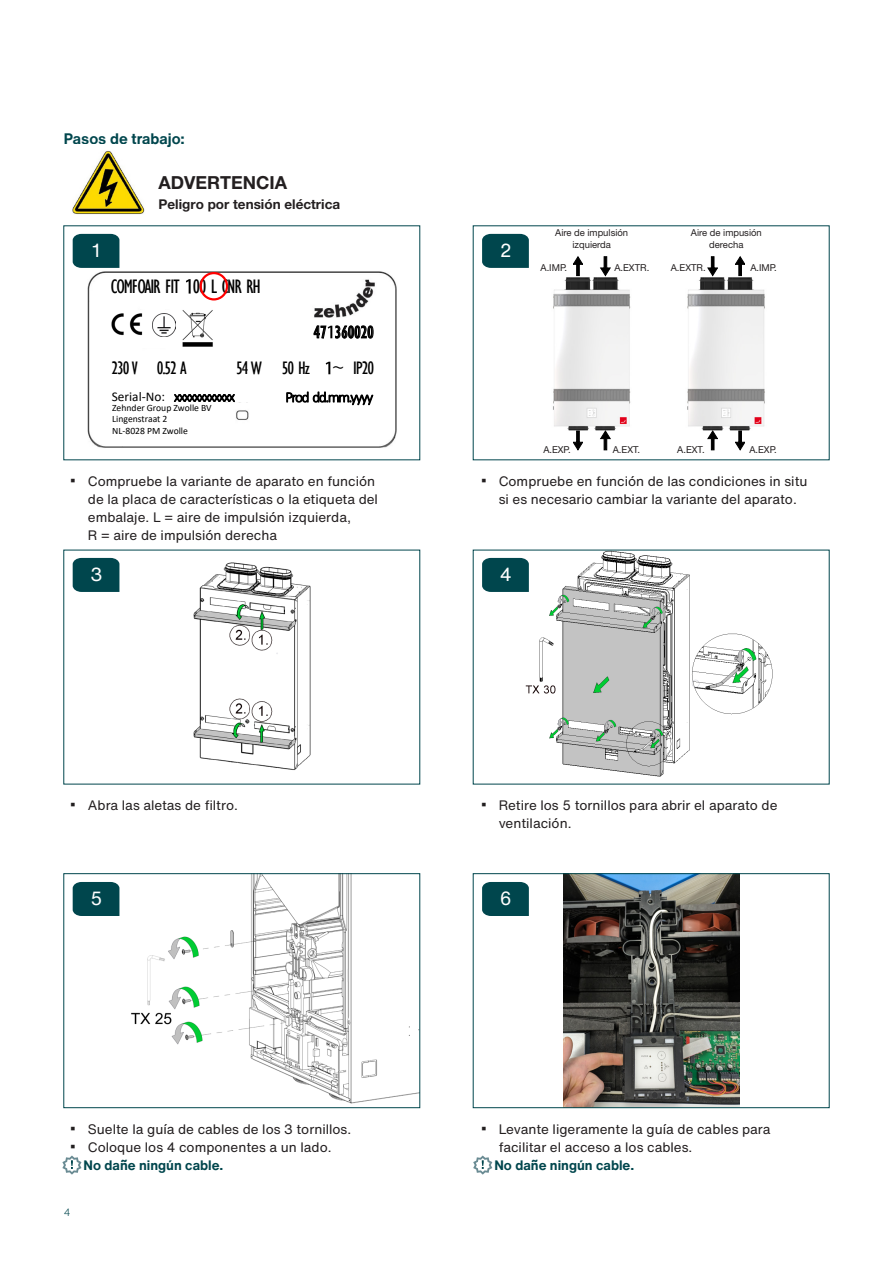
<style>
.page{position:relative;width:893px;height:1263px;background:#fff}
.page>*{position:absolute;margin:0;border:0;box-sizing:border-box;transform-origin:0 0}
.t1{font:condensed 20.1px "Gill Sans";letter-spacing:-.055em;color:#000}
.Numbers___12_5_Pt{font:18.75px "Helvetica Now Text";color:#fff}
.t2{font:condensed 18.6px "Gill Sans";letter-spacing:-.06em;color:#000}
.Gevarentekst_Groot{font:700 18px "Helvetica Neue LT Pro";color:#231f20}
.t3{font:condensed 17.85px "Gill Sans";color:#000}
.Subline{font:700 15px "Helvetica Now Text";color:#00464d}
.t4{font:300 14.85px "Calibri";letter-spacing:-.08em;color:#000}
.t5{font:13.5px/18px "Helvetica Now Text";color:#231f20}
.Icon_Text_Bold{font:700 13.5px "Helvetica Now Text";color:#00464d}
.Platte_tekst_bold{font:700 13.5px "Helvetica Neue LT Pro";color:#231f20}
.t6{font:300 10.5px "Helvetica Now Text";color:#00464d}
.t7{font:9.6px/11.4px "Helvetica Neue LT Pro";color:#231f20;text-align:center}
.t8{font:9.6px/11.6px "Calibri";color:#000}
.s1{font-weight:400;font-size:13.35px}
</style>
<div class="page">
<img style="left:87px;top:271px;width:310px;height:177px">
<div style="left:108px;top:273px;width:181px;height:27px;background:#fff"></div>
<img style="left:186px;top:278px;width:16px;height:16px">
<div style="left:263px;top:318px;width:113px;height:27px;background:#fff"></div>
<img style="left:327px;top:325px;width:6px;height:14px">
<div style="left:109px;top:355px;width:274px;height:25px;background:#fff"></div>
<img style="left:325px;top:361px;width:6px;height:14px">
<div style="left:283px;top:387px;width:96px;height:20px;background:#fff"></div>
<div style="left:112px;top:380px;width:139px;height:22px;background:#fff"></div>
<div style="left:100px;top:310px;width:115px;height:37px;background:#fff"></div>
<img style="left:152px;top:313px;width:24px;height:24px">
<img style="left:111px;top:313px;width:32px;height:23px">
<img style="left:181px;top:308px;width:34px;height:41px">
<div style="left:111px;top:402px;width:110px;height:36px;background:#fff"></div>
<div style="left:200px;top:272px;width:28px;height:28px;border:2px solid #f00;border-radius:50%"></div>
<img style="left:119px;top:562px;width:192px;height:208px">
<img style="left:72px;top:875px;width:346px;height:229px">
<div style="left:64px;top:873px;width:356px;height:235px;border:1px solid #00464d"></div>
<img style="left:553px;top:276px;width:212px;height:155px">
<svg style="left:573px;top:257px;width:10px;height:19px"></svg>
<svg style="left:601px;top:431px;width:9px;height:19px"></svg>
<svg style="left:708px;top:431px;width:9px;height:19px"></svg>
<svg style="left:735px;top:257px;width:10px;height:19px"></svg>
<svg style="left:735px;top:431px;width:10px;height:19px"></svg>
<svg style="left:708px;top:257px;width:9px;height:19px"></svg>
<svg style="left:601px;top:257px;width:9px;height:19px"></svg>
<svg style="left:573px;top:431px;width:10px;height:19px"></svg>
<img style="left:525px;top:552px;width:248px;height:225px">
<img style="left:563px;top:875px;width:176px;height:231px">
<div style="left:473px;top:873px;width:356px;height:235px;border:1px solid #00464d"></div>
<div style="left:73px;top:234px;width:46px;height:34px;background:#00464d"></div>
<img style="left:72px;top:151px;width:73px;height:63px">
<svg style="left:62px;top:1155px;width:20px;height:20px"></svg>
<svg style="left:473px;top:1155px;width:19px;height:20px"></svg>
<svg style="left:482px;top:234px;width:47px;height:34px;background:#074b52"></svg>
<div style="left:73px;top:558px;width:46px;height:34px;background:#00464d"></div>
<svg style="left:482px;top:558px;width:47px;height:34px;background:#074b52"></svg>
<div style="left:73px;top:882px;width:46px;height:34px;background:#00464d"></div>
<div style="left:482px;top:882px;width:47px;height:34px;background:#00464d"></div>
<p class="Subline" style="left:64px;top:127px;width:123px">Pasos de trabajo:</p>
<p class="Gevarentekst_Groot" style="left:158px;top:171px;width:130px">ADVERTENCIA</p>
<p class="Platte_tekst_bold" style="left:158px;top:195px;width:183px">Peligro por tensión eléctrica</p>
<p class="Numbers___12_5_Pt" style="left:92px;top:236px;width:10px">1</p>
<p class="t1" style="left:111px;top:275px;width:151px">COMFOAIR FIT 00 L CNR RH</p>
<p class="t3" style="left:314px;top:322px;width:62px">47 360020</p>
<p class="t2" style="left:111px;top:357px;width:77px">230 V 0.52 A</p>
<p class="t2" style="left:236px;top:357px;width:139px">54 W 50 Hz ~ IP20</p>
<p class="t4" style="left:112px;top:387px;width:125px"><span class="s1">Serial-No:</span> xxxxxxxxxxxx</p>
<p class="t4" style="left:285px;top:388px;width:89px">Prod dd.mm.yyyy</p>
<p class="t8" style="left:112px;top:401px;width:101px">Zehnder Group Zwolle BV<br>Lingenstraat 2<br>NL-8028 PM Zwolle</p>
<p class="t5" style="left:88px;top:472px;width:292px;text-indent:-17px"><sup>■</sup> Compruebe la variante de aparato en función de la placa de características o la etiqueta del embalaje. L = aire de impulsión izquierda,<br>R = aire de impulsión derecha</p>
<p class="Numbers___12_5_Pt" style="left:500px;top:236px;width:13px">2</p>
<p class="t7" style="left:555px;top:227px;width:74px">Aire de impulsión izquierda</p>
<p class="t7" style="left:541px;top:261px;width:28px">A.IMP.</p>
<p class="t7" style="left:614px;top:261px;width:36px">A.EXTR.</p>
<p class="t7" style="left:691px;top:227px;width:72px">Aire de impusión derecha</p>
<p class="t7" style="left:671px;top:261px;width:36px">A.EXTR.</p>
<p class="t7" style="left:750px;top:261px;width:28px">A.IMP.</p>
<p class="t7" style="left:543px;top:444px;width:29px">A.EXP.</p>
<p class="t7" style="left:613px;top:444px;width:29px">A.EXT.</p>
<p class="t7" style="left:677px;top:444px;width:29px">A.EXT.</p>
<p class="t7" style="left:749px;top:444px;width:29px">A.EXP.</p>
<p class="t5" style="left:482px;top:472px;width:327px;text-align:center"><sup>■</sup> Compruebe en función de las condiciones in situ si es necesario cambiar la variante del aparato.</p>
<p class="Numbers___12_5_Pt" style="left:90px;top:560px;width:13px">3</p>
<p class="Numbers___12_5_Pt" style="left:500px;top:560px;width:13px">4</p>
<p class="t5" style="left:71px;top:796px;width:169px"><sup>■</sup> Abra las aletas de filtro.</p>
<p class="t5" style="left:499px;top:796px;width:280px;text-indent:-17px"><sup>■</sup> Retire los 5 tornillos para abrir el aparato de ventilación.</p>
<p class="Numbers___12_5_Pt" style="left:90px;top:884px;width:13px">5</p>
<p class="Numbers___12_5_Pt" style="left:500px;top:884px;width:13px">6</p>
<p class="t5" style="left:71px;top:1120px;width:282px"><sup>■</sup> Suelte la guía de cables de los 3 tornillos.</p>
<p class="t5" style="left:71px;top:1138px;width:262px"><sup>■</sup> Coloque los 4 componentes a un lado.</p>
<p class="Icon_Text_Bold" style="left:84px;top:1155px;width:141px">No dañe ningún cable.</p>
<p class="t6" style="left:64px;top:1204px;width:8px">4</p>
<p class="t5" style="left:499px;top:1120px;width:273px;text-indent:-17px"><sup>■</sup> Levante ligeramente la guía de cables para facilitar el acceso a los cables.</p>
<p class="Icon_Text_Bold" style="left:494px;top:1155px;width:141px">No dañe ningún cable.</p>
</div>
